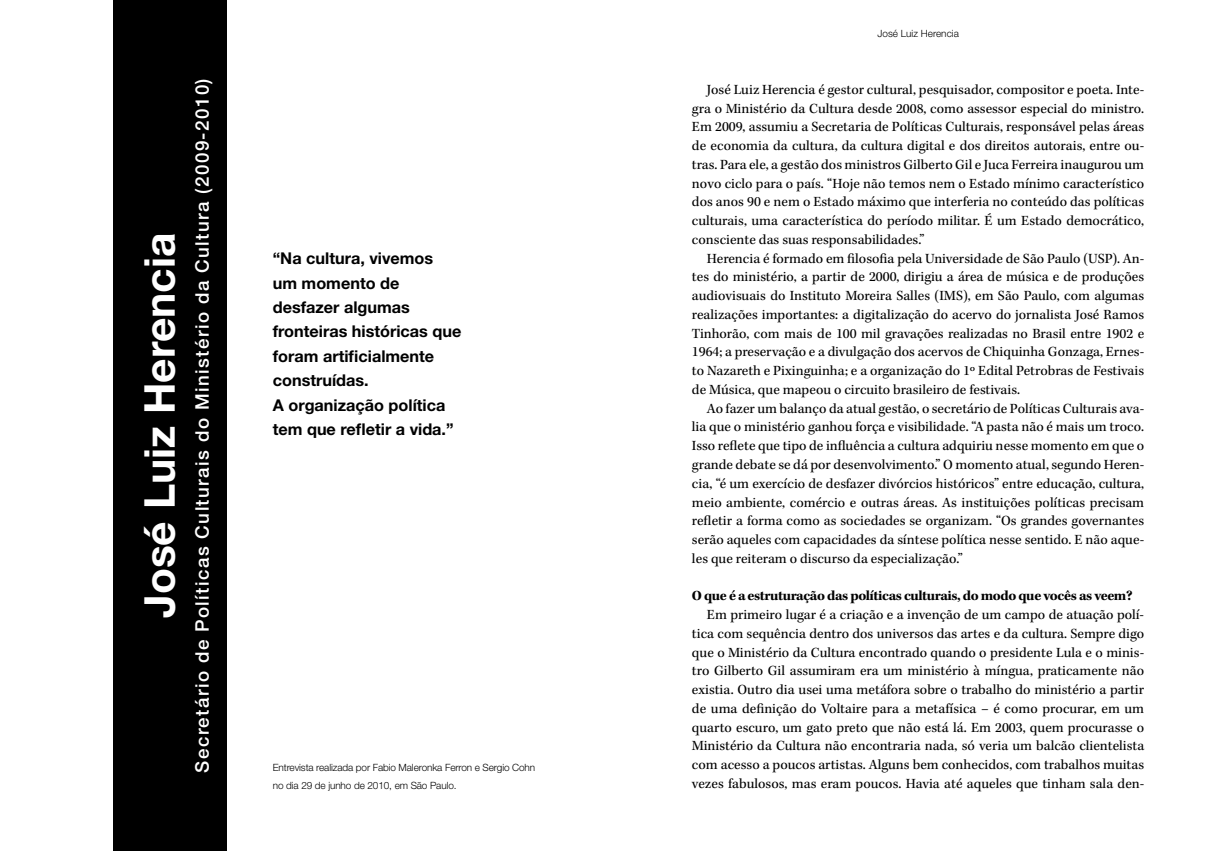
<style>
.page{position:relative;width:1205px;height:851px;background:#fff}
.page>*{position:absolute;margin:0;border:0;box-sizing:border-box;transform-origin:0 0}
.t1{font:700 42.5px "Helvetica Neue LT Std";color:#fff}
.t2{font:500 18.75px "Helvetica Neue LT Std";letter-spacing:.075em;color:#fff}
.t3{font:700 16.25px/24.4px "Helvetica Neue LT Std";color:#000}
.t4{font:14.38px/18.8px "Kepler Std";color:#000;text-align:justify}
.t5{font:700 14.38px "Kepler Std";letter-spacing:-.03em;color:#000}
.t6{font:300 10px/18.8px "Helvetica Neue LT Std";letter-spacing:-.01em;color:#000}
</style>
<div class="page">
<div style="left:114px;top:0;width:113px;height:850px;background:#000"></div>
<h1 class="t1" style="left:133px;top:618px;width:386px;rotate:-90deg">José Luiz Herencia</h1>
<p class="t6" style="left:877px;top:24px;width:83px">José Luiz Herencia</p>
<h2 class="t2" style="left:191px;top:772px;width:695px;rotate:-90deg">Secretário de Políticas Culturais do Ministério da Cultura (2009-2010)</h2>
<p class="t4" style="left:692px;top:80px;width:454px;text-indent:15px">José Luiz Herencia é gestor cultural, pesquisador, compositor e poeta. Inte&shy;gra o Ministério da Cultura desde 2008, como assessor especial do ministro.<br>Em 2009, assumiu a Secretaria de Políticas Culturais, responsável pelas áreas de economia da cultura, da cultura digital e dos direitos autorais, entre ou&shy;tras. Para ele, a gestão dos ministros Gilberto Gil e Juca Ferreira inaugurou um novo ciclo para o país. “Hoje não temos nem o Estado mínimo característico dos anos 90 e nem o Estado máximo que interferia no conteúdo das políticas culturais, uma característica do período militar. É um Estado democrático, consciente das suas responsabilidades.”</p>
<p class="t4" style="left:692px;top:249px;width:454px;text-indent:15px">Herencia é formado em filosofia pela Universidade de São Paulo (USP). An&shy;tes do ministério, a partir de 2000, dirigiu a área de música e de produções audiovisuais do Instituto Moreira Salles (IMS), em São Paulo, com algumas realizações importantes: a digitalização do acervo do jornalista José Ramos Tinhorão, com mais de 100 mil gravações realizadas no Brasil entre 1902 e 1964; a preservação e a divulgação dos acervos de Chiquinha Gonzaga, Ernes&shy;to Nazareth e Pixinguinha; e a organização do 1º Edital Petrobras de Festivais de Música, que mapeou o circuito brasileiro de festivais.</p>
<p class="t4" style="left:692px;top:399px;width:454px;text-indent:15px">Ao fazer um balanço da atual gestão, o secretário de Políticas Culturais ava&shy;lia que o ministério ganhou força e visibilidade. “A pasta não é mais um troco.<br>Isso reflete que tipo de influência a cultura adquiriu nesse momento em que o grande debate se dá por desenvolvimento.” O momento atual, segundo Heren&shy;cia, “é um exercício de desfazer divórcios históricos” entre educação, cultura, meio ambiente, comércio e outras áreas. As instituições políticas precisam refletir a forma como as sociedades se organizam. “Os grandes governantes serão aqueles com capacidades da síntese política nesse sentido. E não aque&shy;les que reiteram o discurso da especialização.”</p>
<p class="t5" style="left:692px;top:587px;width:442px">O que é a estruturação das políticas culturais, do modo que vocês as veem?</p>
<p class="t4" style="left:692px;top:605px;width:454px;text-indent:15px">Em primeiro lugar é a criação e a invenção de um campo de atuação polí&shy;tica com sequência dentro dos universos das artes e da cultura. Sempre digo que o Ministério da Cultura encontrado quando o presidente Lula e o minis&shy;tro Gilberto Gil assumiram era um ministério à míngua, praticamente não existia. Outro dia usei uma metáfora sobre o trabalho do ministério a partir de uma definição do Voltaire para a metafísica – é como procurar, em um quarto escuro, um gato preto que não está lá. Em 2003, quem procurasse o Ministério da Cultura não encontraria nada, só veria um balcão clientelista com acesso a poucos artistas. Alguns bem conhecidos, com trabalhos muitas vezes fabulosos, mas eram poucos. Havia até aqueles que tinham sala den-</p>
<p class="t3" style="left:273px;top:246px;width:190px">“Na cultura, vivemos um momento de desfazer algumas fronteiras históricas que foram artificialmente construídas.<br>A organização política tem que refletir a vida.”</p>
<p class="t6" style="left:273px;top:757px;width:264px">Entrevista realizada por Fabio Maleronka Ferron e Sergio Cohn no dia 29 de junho de 2010, em São Paulo.</p>
</div>
